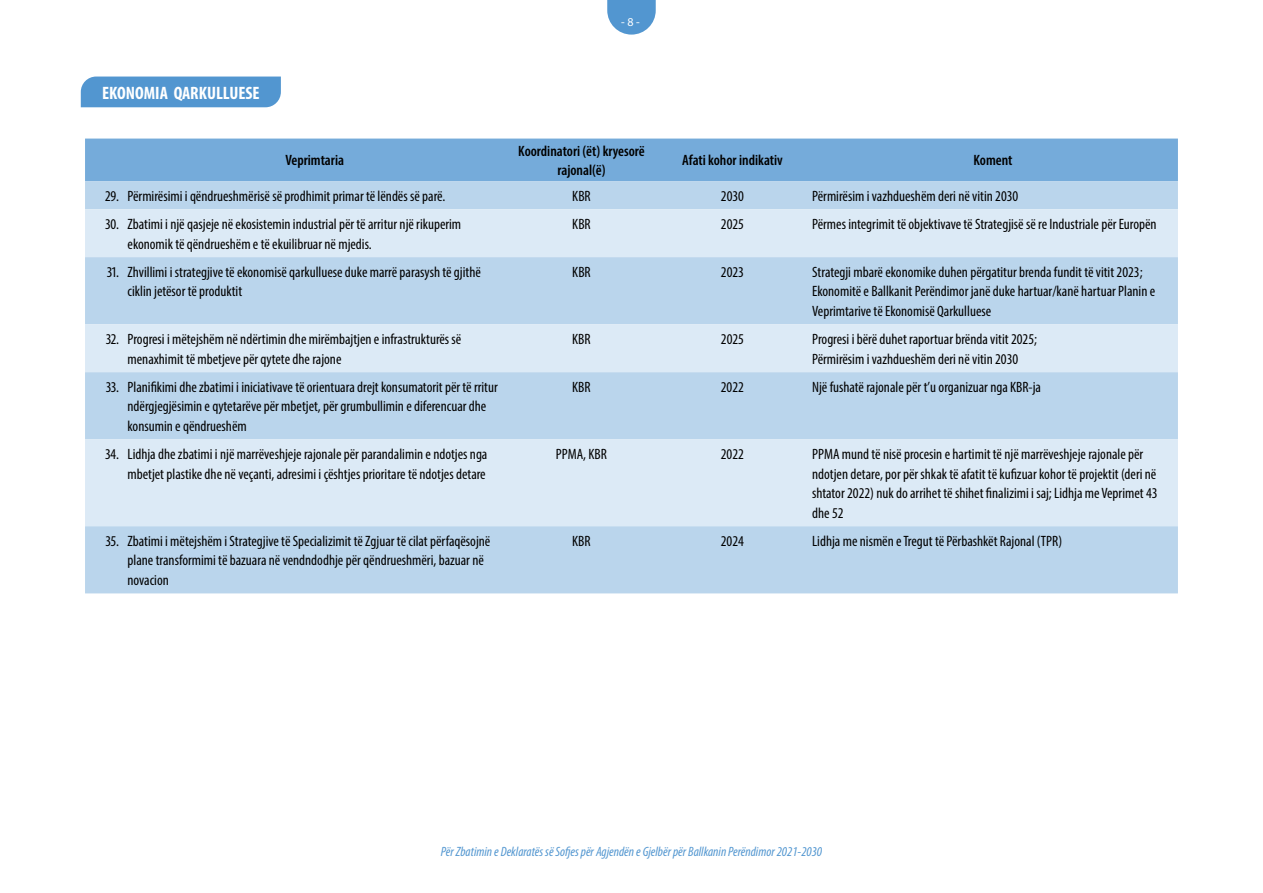
<style>
.page{position:relative;width:1263px;height:893px;background:#fff}
.page>*{position:absolute;margin:0;border:0;box-sizing:border-box;transform-origin:0 0}
.t1{font:700 condensed 18px "Myriad Pro";color:#fff}
.t2{font:condensed 15px/19.5px "Myriad Pro";color:#000}
.t3{font:600 condensed 15px/19.5px "Myriad Pro";color:#000;text-align:center}
.t4{font:italic condensed 13.5px "Myriad Pro";color:#5296d0}
.t5{font:12px "Myriad Pro";color:#fff}
</style>
<div class="page">
<svg style="left:607px;top:0;width:49px;height:35px;background:#6fa7d7"></svg>
<div style="left:81px;top:77px;width:200px;height:30px;background:#5296d0"></div>
<div style="left:85px;top:139px;width:1093px;height:42px;background:#75abda"></div>
<div style="left:85px;top:181px;width:1093px;height:412px;background:#bad5ec"></div>
<svg style="left:85px;top:209px;width:1093px;height:317px;background:#cde1f1"></svg>
<p class="t1" style="left:102px;top:81px;width:159px">EKONOMIA QARKULLUESE</p>
<p class="t5" style="left:621px;top:14px;width:20px">- 8 -</p>
<p class="t3" style="left:285px;top:150px;width:60px">Veprimtaria</p>
<p class="t3" style="left:518px;top:141px;width:128px">Koordinatori (ët) kryesorë rajonal(ë)</p>
<p class="t3" style="left:682px;top:150px;width:102px">Afati kohor indikativ</p>
<p class="t3" style="left:973px;top:150px;width:41px">Koment</p>
<p class="t2" style="left:105px;top:186px;width:342px">29. Përmirësimi i qëndrueshmërisë së prodhimit primar të lëndës së parë.</p>
<p class="t2" style="left:572px;top:186px;width:20px">KBR</p>
<p class="t2" style="left:721px;top:186px;width:25px">2030</p>
<p class="t2" style="left:812px;top:186px;width:208px">Përmirësim i vazhdueshëm deri në vitin 2030</p>
<p class="t2" style="left:128px;top:214px;width:335px;text-indent:-22px">30. Zbatimi i një qasjeje në ekosistemin industrial për të arritur një rikuperim ekonomik të qëndrueshëm e të ekuilibruar në mjedis.</p>
<p class="t2" style="left:572px;top:214px;width:20px">KBR</p>
<p class="t2" style="left:721px;top:214px;width:25px">2025</p>
<p class="t2" style="left:812px;top:214px;width:346px">Përmes integrimit të objektivave të Strategjisë së re Industriale për Europën</p>
<p class="t2" style="left:128px;top:262px;width:355px;text-indent:-20px">31. Zhvillimi i strategjive të ekonomisë qarkulluese duke marrë parasysh të gjithë ciklin jetësor të produktit</p>
<p class="t2" style="left:572px;top:262px;width:20px">KBR</p>
<p class="t2" style="left:721px;top:262px;width:25px">2023</p>
<p class="t2" style="left:812px;top:262px;width:345px">Strategji mbarë ekonomike duhen përgatitur brenda fundit të vitit 2023;<br>Ekonomitë e Ballkanit Perëndimor janë duke hartuar/kanë hartuar Planin e<br>Veprimtarive të Ekonomisë Qarkulluese</p>
<p class="t2" style="left:128px;top:329px;width:335px;text-indent:-21px">32. Progresi i mëtejshëm në ndërtimin dhe mirëmbajtjen e infrastrukturës së menaxhimit të mbetjeve për qytete dhe rajone</p>
<p class="t2" style="left:572px;top:329px;width:20px">KBR</p>
<p class="t2" style="left:721px;top:329px;width:25px">2025</p>
<p class="t2" style="left:812px;top:329px;width:226px">Progresi i bërë duhet raportuar brënda vitit 2025;<br>Përmirësim i vazhdueshëm deri në vitin 2030</p>
<p class="t2" style="left:128px;top:377px;width:372px;text-indent:-21px">33. Planifikimi dhe zbatimi i iniciativave të orientuara drejt konsumatorit për të rritur ndërgjegjësimin e qytetarëve për mbetjet, për grumbullimin e diferencuar dhe konsumin e qëndrueshëm</p>
<p class="t2" style="left:572px;top:377px;width:20px">KBR</p>
<p class="t2" style="left:721px;top:377px;width:25px">2022</p>
<p class="t2" style="left:812px;top:377px;width:230px">Një fushatë rajonale për t’u organizuar nga KBR-ja</p>
<p class="t2" style="left:105px;top:444px;width:383px;text-align:right">34. Lidhja dhe zbatimi i një marrëveshjeje rajonale për parandalimin e ndotjes nga mbetjet plastike dhe në veçanti, adresimi i çështjes prioritare të ndotjes detare</p>
<p class="t2" style="left:556px;top:444px;width:53px">PPMA, KBR</p>
<p class="t2" style="left:721px;top:444px;width:25px">2022</p>
<p class="t2" style="left:812px;top:444px;width:347px">PPMA mund të nisë procesin e hartimit të një marrëveshjeje rajonale për ndotjen detare, por për shkak të afatit të kufizuar kohor të projektit (deri në shtator 2022) nuk do arrihet të shihet finalizimi i saj; Lidhja me Veprimet 43 dhe 52</p>
<p class="t2" style="left:127px;top:531px;width:364px;text-indent:-22px">35. Zbatimi i mëtejshëm i Strategjive të Specializimit të Zgjuar të cilat përfaqësojnë plane transformimi të bazuara në vendndodhje për qëndrueshmëri, bazuar në novacion</p>
<p class="t2" style="left:572px;top:531px;width:20px">KBR</p>
<p class="t2" style="left:721px;top:531px;width:25px">2024</p>
<p class="t2" style="left:812px;top:531px;width:251px">Lidhja me nismën e Tregut të Përbashkët Rajonal (TPR)</p>
<p class="t4" style="left:441px;top:843px;width:383px">Për Zbatimin e Deklaratës së Sofjes për Agjendën e Gjelbër për Ballkanin Perëndimor 2021-2030</p>
</div>
